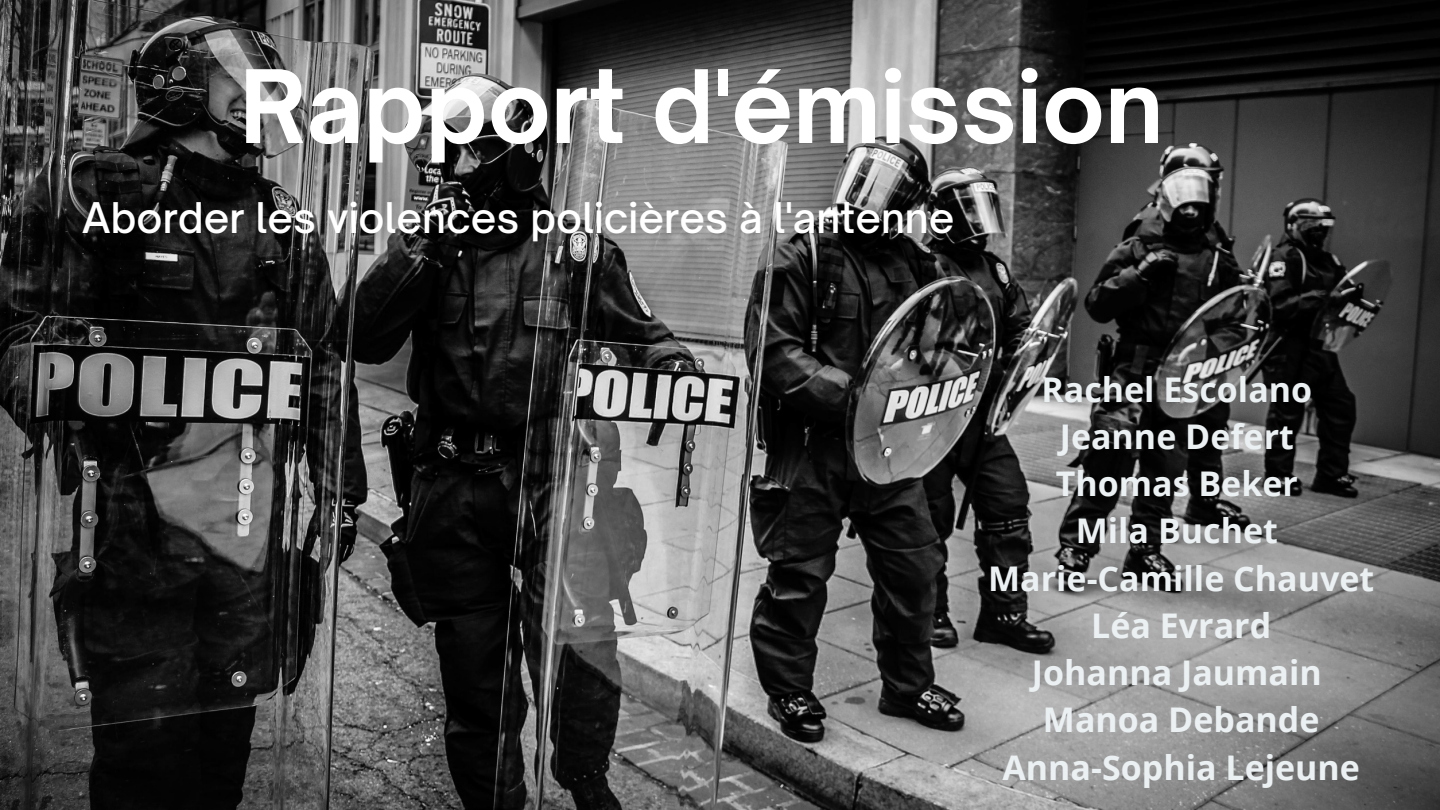
<style>
.page{position:relative;width:1440px;height:810px;background:#fff}
.page>*{position:absolute;margin:0;border:0;box-sizing:border-box;transform-origin:0 0}
.t1{font:700 96.7px "Open Sauce One";color:#fff}
.t2{font:500 40.5px "Open Sauce One";color:#fff}
.t3{font:700 34px "Open Sans";color:#ebf0f2}
</style>
<div class="page">
<img style="left:0;top:0;width:1440px;height:810px">
<p class="t1" style="left:240px;top:46px;width:925px">Rapport d'émission</p>
<p class="t2" style="left:82px;top:192px;width:874px">Aborder les violences policières à l'antenne</p>
<p class="t3" style="left:1041px;top:365px;width:272px">Rachel Escolano</p>
<p class="t3" style="left:1060px;top:412px;width:236px">Jeanne Defert</p>
<p class="t3" style="left:1056px;top:460px;width:244px">Thomas Beker</p>
<p class="t3" style="left:1076px;top:507px;width:204px">Mila Buchet</p>
<p class="t3" style="left:988px;top:554px;width:388px">Marie-Camille Chauvet</p>
<p class="t3" style="left:1091px;top:601px;width:181px">Léa Evrard</p>
<p class="t3" style="left:1032px;top:649px;width:291px">Johanna Jaumain</p>
<p class="t3" style="left:1043px;top:696px;width:278px">Manoa Debande</p>
<p class="t3" style="left:1003px;top:743px;width:359px">Anna-Sophia Lejeune</p>
</div>
